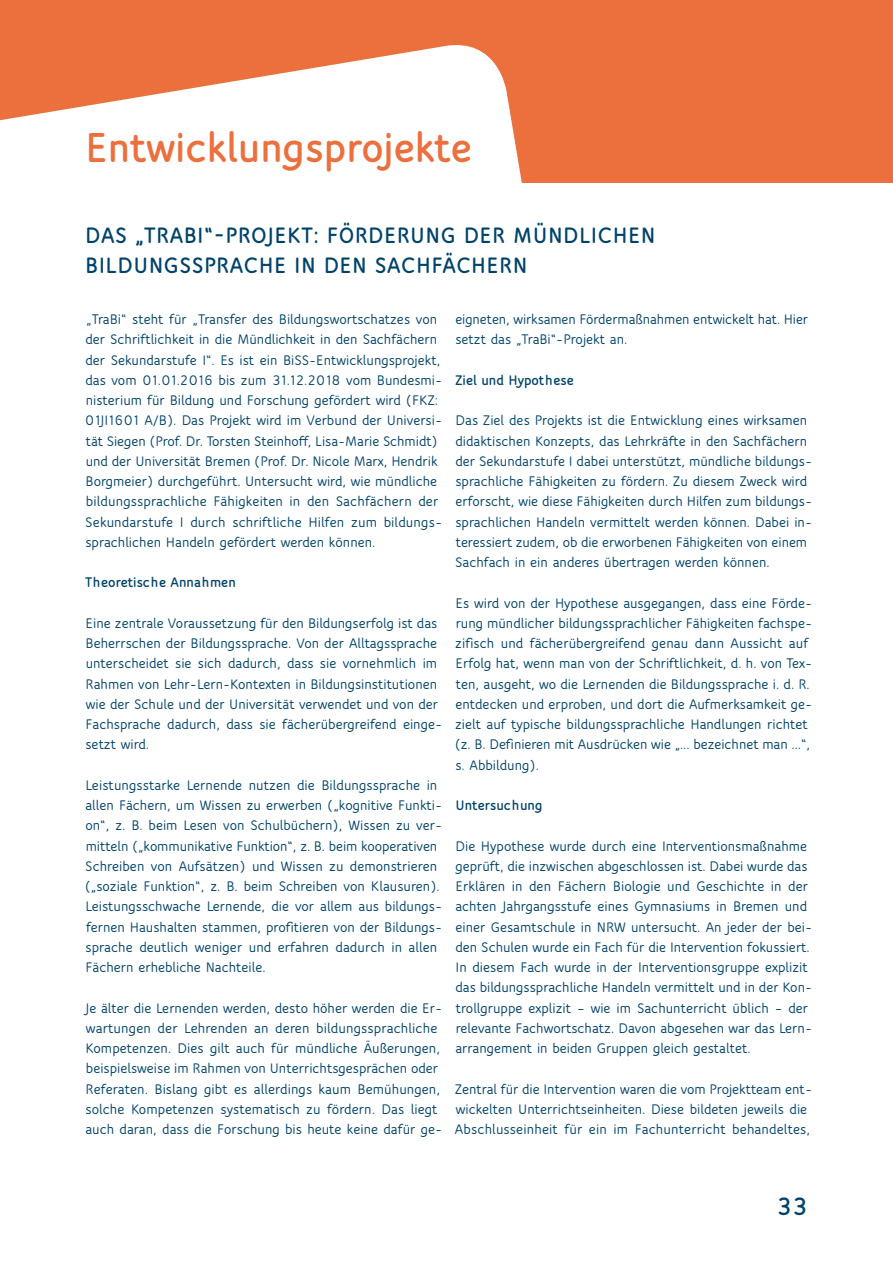
<style>
.page{position:relative;width:893px;height:1263px;background:#fff}
.page>*{position:absolute;margin:0;border:0;box-sizing:border-box;transform-origin:0 0}
.t1{font:800 45px "Speak OT";color:#eb703d}
.t2{font:800 27px "Speak OT";color:#00436a}
.t3{font:800 24px "Speak OT";letter-spacing:.02em;color:#00436a}
.t4{font:700 15px/20.2px "Speak OT";color:#00436a}
.t5{font:800 15px "Speak OT";color:#00436a}
</style>
<div class="page">
<div style="left:0;top:0;width:893px;height:183px;background:#eb703d"></div>
<svg style="left:0;top:45px;width:522px;height:138px;fill:#fff"></svg>
<h1 class="t1" style="left:85px;top:119px;width:389px">Entwicklungsprojekte</h1>
<h3 class="t3" style="left:85px;top:220px;width:269px">DAS „TRABI “-PROJEKT: FÖRDERU</h3>
<h3 class="t3" style="left:426px;top:220px;width:52px">NG DER</h3>
<h3 class="t3" style="left:513px;top:220px;width:91px">MÜNDLICHE</h3>
<h3 class="t3" style="left:641px;top:220px;width:16px">N</h3>
<h3 class="t3" style="left:85px;top:250px;width:173px">BI LDU NGSSPRACHE</h3>
<h3 class="t3" style="left:294px;top:250px;width:163px">IN DE N SACH FÄCHER</h3>
<h3 class="t3" style="left:513px;top:250px;width:16px">N</h3>
<p class="t4" style="left:85px;top:309px;width:359px">„TraBi“ steht für „Transfer des Bildungswortschatzes von der Schriftlichkeit in die Mündlichkeit in den Sachfächern der Sekundarstufe I“. Es ist ein BiSS- Entwicklungsprojekt, das vom 01.01.2016 bis zum 31.12.2018 vom Bundesmi&shy;nisterium für Bildung und Forschung gefördert wird (FKZ:<br>01JI1601 A/B). Das Projekt wird im Verbund der Universi&shy;tät Siegen (Prof. Dr. Torsten Steinhoff, Lisa- Marie Schmidt) und der Universität Bremen (Prof. Dr. Nicole Marx, Hendrik Borgmeier) durchgeführt. Untersucht wird, wie mündliche bildungssprachliche Fähigkeiten in den Sachfächern der Sekundarstufe I durch schriftliche Hilfen zum bildungs&shy;sprachlichen Handeln gefördert werden können.</p>
<p class="t5" style="left:85px;top:573px;width:152px">Theoretische Annahmen</p>
<p class="t4" style="left:85px;top:612px;width:358px">Eine zentrale Voraussetzung für den Bildungserfolg ist das Beherrschen der Bildungssprache. Von der Alltagssprache unterscheidet sie sich dadurch, dass sie vornehmlich im Rahmen von Lehr- Lern- Kontexten in Bildungsinstitutionen wie der Schule und der Universität verwendet und von der Fachsprache dadurch, dass sie fächerübergreifend einge&shy;setzt wird.</p>
<p class="t4" style="left:85px;top:774px;width:359px">Leistungsstarke Lernende nutzen die Bildungssprache in allen Fächern, um Wissen zu erwerben („kognitive Funkti&shy;on“, z. B. beim Lesen von Schulbüchern), Wissen zu ver&shy;mitteln („kommunikative Funktion“, z. B. beim kooperativen Schreiben von Aufsätzen) und Wissen zu demonstrieren („soziale Funktion“, z. B. beim Schreiben von Klausuren).<br>Leistungsschwache Lernende, die vor allem aus bildungs&shy;fernen Haushalten stammen, profitieren von der Bildungs&shy;sprache deutlich weniger und erfahren dadurch in allen Fächern erhebliche Nachteile.</p>
<p class="t4" style="left:85px;top:997px;width:358px">Je älter die Lernenden werden, desto höher werden die Er&shy;wartungen der Lehrenden an deren bildungssprachliche Kompetenzen. Dies gilt auch für mündliche Äußerungen, beispielsweise im Rahmen von Unterrichtsgesprächen oder Referaten. Bislang gibt es allerdings kaum Bemühungen, solche Kompetenzen systematisch zu fördern. Das liegt auch daran, dass die Forschung bis heute keine dafür ge-</p>
<p class="t4" style="left:455px;top:309px;width:354px">eigneten, wirksamen Fördermaßnahmen entwickelt hat. Hier setzt das „TraBi“- Projekt an.</p>
<p class="t5" style="left:456px;top:370px;width:120px">Ziel und Hypothese</p>
<p class="t4" style="left:455px;top:410px;width:358px">Das Ziel des Projekts ist die Entwicklung eines wirksamen didaktischen Konzepts, das Lehrkräfte in den Sachfächern der Sekundarstufe I dabei unterstützt, mündliche bildungs&shy;sprachliche Fähigkeiten zu fördern. Zu diesem Zweck wird erforscht, wie diese Fähigkeiten durch Hilfen zum bildungs&shy;sprachlichen Handeln vermittelt werden können. Dabei in&shy;teressiert zudem, ob die erworbenen Fähigkeiten von einem Sachfach in ein anderes übertragen werden können.</p>
<p class="t4" style="left:455px;top:592px;width:359px">Es wird von der Hypothese ausgegangen, dass eine Förde&shy;rung mündlicher bildungssprachlicher Fähigkeiten fachspe&shy;zifisch und fächerübergreifend genau dann Aussicht auf Erfolg hat, wenn man von der Schriftlichkeit, d. h. von Tex&shy;ten, ausgeht, wo die Lernenden die Bildungssprache i. d. R. entdecken und erproben, und dort die Aufmerksamkeit ge&shy;zielt auf typische bildungssprachliche Handlungen richtet (z. B. Definieren mit Ausdrücken wie „... bezeichnet man ...“, s. Abbildung).</p>
<p class="t5" style="left:455px;top:796px;width:89px">U ntersuchung</p>
<p class="t4" style="left:455px;top:835px;width:358px">Die Hypothese wurde durch eine Interventionsmaßnahme geprüft, die inzwischen abgeschlossen ist. Dabei wurde das Erklären in den Fächern Biologie und Geschichte in der achten Jahrgangsstufe eines Gymnasiums in Bremen und einer Gesamtschule in NRW untersucht. An jeder der bei&shy;den Schulen wurde ein Fach für die Intervention fokussiert.<br>In diesem Fach wurde in der Interventionsgruppe explizit das bildungssprachliche Handeln vermittelt und in der Kon&shy;trollgruppe explizit – wie im Sachunterricht üblich – der relevante Fachwortschatz. Davon abgesehen war das Lern&shy;arrangement in beiden Gruppen gleich gestaltet.</p>
<p class="t4" style="left:455px;top:1078px;width:359px">Zentral für die Intervention waren die vom Projektteam ent&shy;wickelten Unterrichtseinheiten. Diese bildeten jeweils die<br>Abschlusseinheit für ein im Fachunterricht behandeltes,</p>
<h2 class="t2" style="left:777px;top:1189px;width:33px">33</h2>
</div>
